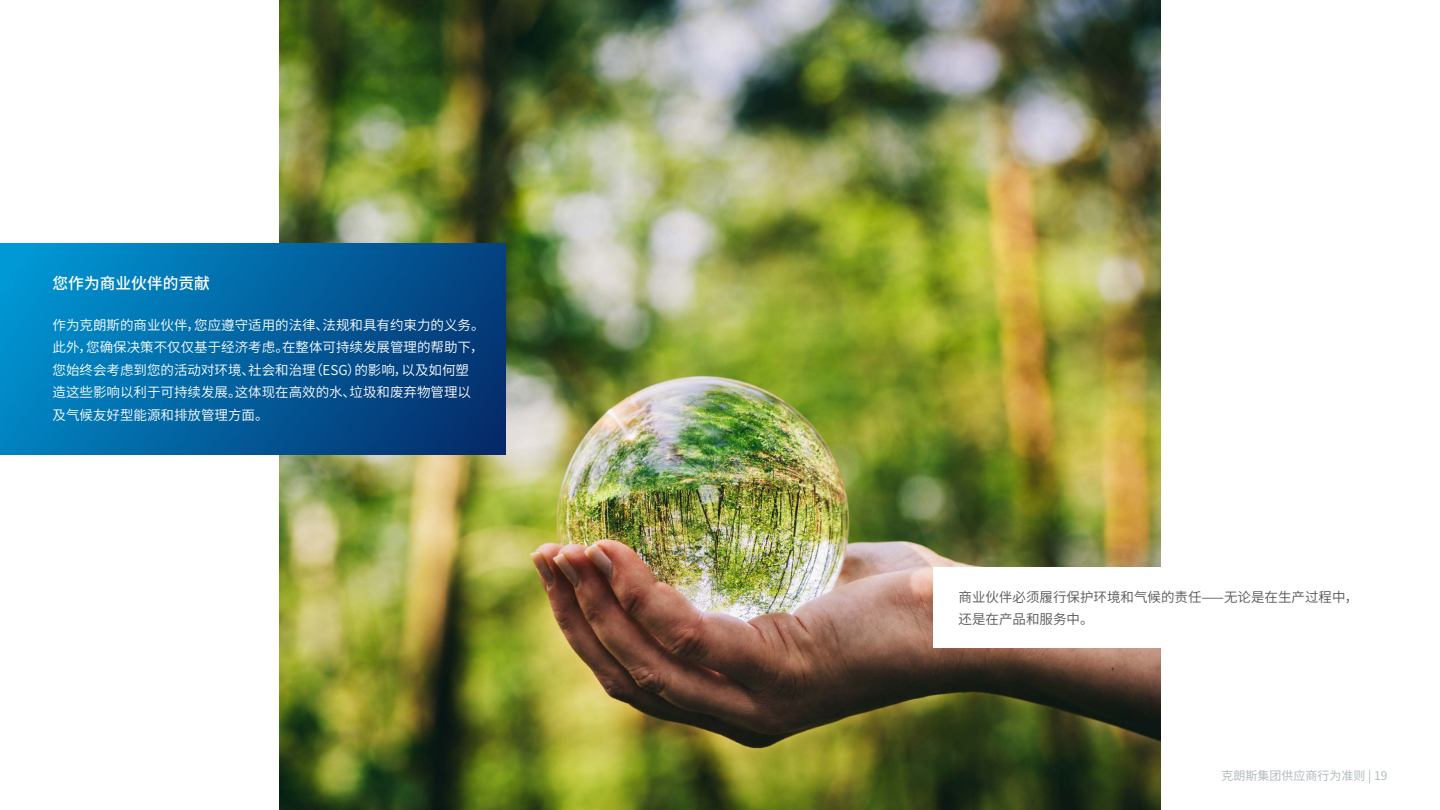
<style>
.page{position:relative;width:1440px;height:810px;background:#fff}
.page>*{position:absolute;margin:0;border:0;box-sizing:border-box;transform-origin:0 0}
.t1{font:500 15.75px "Noto Sans CJ Ksc";color:#fff}
.t2{font:600 13.5px/22.5px "Noto Sans CJ Ksc";color:#fff}
.t3{font:600 13.5px/22.5px "Noto Sans CJ Ksc";color:#555}
.t4{font:12px "Noto Sans CJ Ksc";color:#b3bbbe}
</style>
<div class="page">
<img style="left:279px;top:0;width:881px;height:810px">
<div style="left:933px;top:567px;width:507px;height:81px;background:#fff"></div>
<div style="left:0;top:243px;width:506px;height:211px;background:linear-gradient(to right,#0090cd,#053473)"></div>
<p class="t1" style="left:52px;top:275px;width:159px">您作为商业伙伴的贡献</p>
<p class="t2" style="left:52px;top:314px;width:434px">作为克朗斯的商业伙伴，您应遵守适用的法律、法规和具有约束力的义务。此外，您确保决策不仅仅基于经济考虑。在整体可持续发展管理的帮助下，您始终会考虑到您的活动对环境、社会和治理（ESG）的影响，以及如何塑造这些影响以利于可持续发展。这体现在高效的水、垃圾和废弃物管理以及气候友好型能源和排放管理方面。</p>
<p class="t3" style="left:958px;top:586px;width:401px">商业伙伴必须履行保护环境和气候的责任——无论是在生产过程中，还是在产品和服务中。</p>
<p class="t4" style="left:1221px;top:769px;width:168px">克朗斯集团供应商行为准则 | 19</p>
</div>
